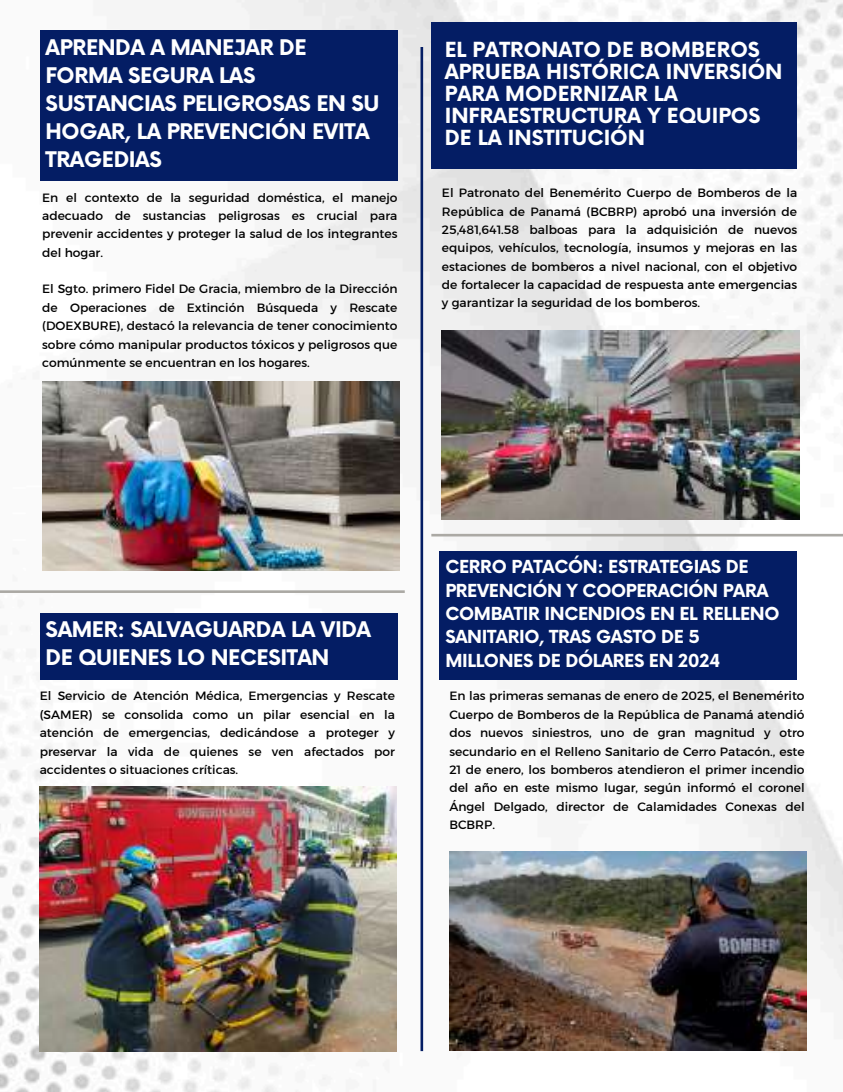
<style>
.page{position:relative;width:843px;height:1092px;background:#fff}
.page>*{position:absolute;margin:0;border:0;box-sizing:border-box;transform-origin:0 0}
.t1{font:700 21px/28px "Now";letter-spacing:-.02em;color:#fff}
.t2{font:700 20.3px/22.1px "Now";color:#fff}
.t3{font:700 17.5px/23.4px "Now";letter-spacing:-.02em;color:#fff}
.t4{font:12.25px/18.2px "Kief Montaser Regular";color:#000;text-align:justify}
</style>
<div class="page">
<img style="left:0;top:0;width:843px;height:1092px">
<hr style="left:420px;top:47px;width:3px;height:1004px;background:#041d64">
<img style="left:42px;top:382px;width:357px;height:189px">
<div style="left:40px;top:30px;width:357px;height:151px;background:#041d64"></div>
<div style="left:431px;top:22px;width:366px;height:146px;background:#041d64"></div>
<img style="left:40px;top:787px;width:357px;height:265px">
<div style="left:40px;top:613px;width:357px;height:67px;background:#041d64"></div>
<img style="left:442px;top:330px;width:357px;height:189px">
<img style="left:449px;top:852px;width:357px;height:199px">
<div style="left:440px;top:552px;width:357px;height:128px;background:#041d64"></div>
<hr style="left:431px;top:534px;width:412px;height:2px;background:#aba9a4">
<hr style="left:0;top:590px;width:405px;height:3px;background:#aba9a4">
<h1 class="t1" style="left:46px;top:34px;width:335px">APRENDA A MANEJAR DE<br>FORMA SEGURA LAS<br>SUSTANCIAS PELIGROSAS EN SU<br>HOGAR, LA PREVENCIÓN EVITA<br>TRAGEDIAS</h1>
<h2 class="t2" style="left:445px;top:40px;width:339px">EL PATRONATO DE BOMBEROS<br>APRUEBA HISTÓRICA INVERSIÓN<br>PARA MODERNIZAR LA<br>INFRAESTRUCTURA Y EQUIPOS<br>DE LA INSTITUCIÓN</h2>
<p class="t4" style="left:42px;top:188px;width:357px">En el contexto de la seguridad doméstica, el manejo adecuado de sustancias peligrosas es crucial para prevenir accidentes y proteger la salud de los integrantes del hogar.</p>
<p class="t4" style="left:42px;top:280px;width:357px">El Sgto. primero Fidel De Gracia, miembro de la Dirección de Operaciones de Extinción Búsqueda y Rescate (DOEXBURE), destacó la relevancia de tener conocimiento sobre cómo manipular productos tóxicos y peligrosos que comúnmente se encuentran en los hogares.</p>
<p class="t4" style="left:442px;top:184px;width:357px">El Patronato del Benemérito Cuerpo de Bomberos de la República de Panamá (BCBRP) aprobó una inversión de 25,481,641.58 balboas para la adquisición de nuevos equipos, vehículos, tecnología, insumos y mejoras en las estaciones de bomberos a nivel nacional, con el objetivo de fortalecer la capacidad de respuesta ante emergencias y garantizar la seguridad de los bomberos.</p>
<h1 class="t1" style="left:46px;top:617px;width:327px">SAMER: SALVAGUARDA LA VIDA<br>DE QUIENES LO NECESITAN</h1>
<h3 class="t3" style="left:445px;top:556px;width:336px">CERRO PATACÓN: ESTRATEGIAS DE<br>PREVENCIÓN Y COOPERACIÓN PARA<br>COMBATIR INCENDIOS EN EL RELLENO<br>SANITARIO, TRAS GASTO DE 5<br>MILLONES DE DÓLARES EN 2024</h3>
<p class="t4" style="left:40px;top:687px;width:357px">El Servicio de Atención Médica, Emergencias y Rescate (SAMER) se consolida como un pilar esencial en la atención de emergencias, dedicándose a proteger y preservar la vida de quienes se ven afectados por accidentes o situaciones críticas.</p>
<p class="t4" style="left:449px;top:687px;width:357px">En las primeras semanas de enero de 2025, el Benemérito Cuerpo de Bomberos de la República de Panamá atendió dos nuevos siniestros, uno de gran magnitud y otro secundario en el Relleno Sanitario de Cerro Patacón., este 21 de enero, los bomberos atendieron el primer incendio del año en este mismo lugar, según informó el coronel Ángel Delgado, director de Calamidades Conexas del BCBRP.</p>
</div>
